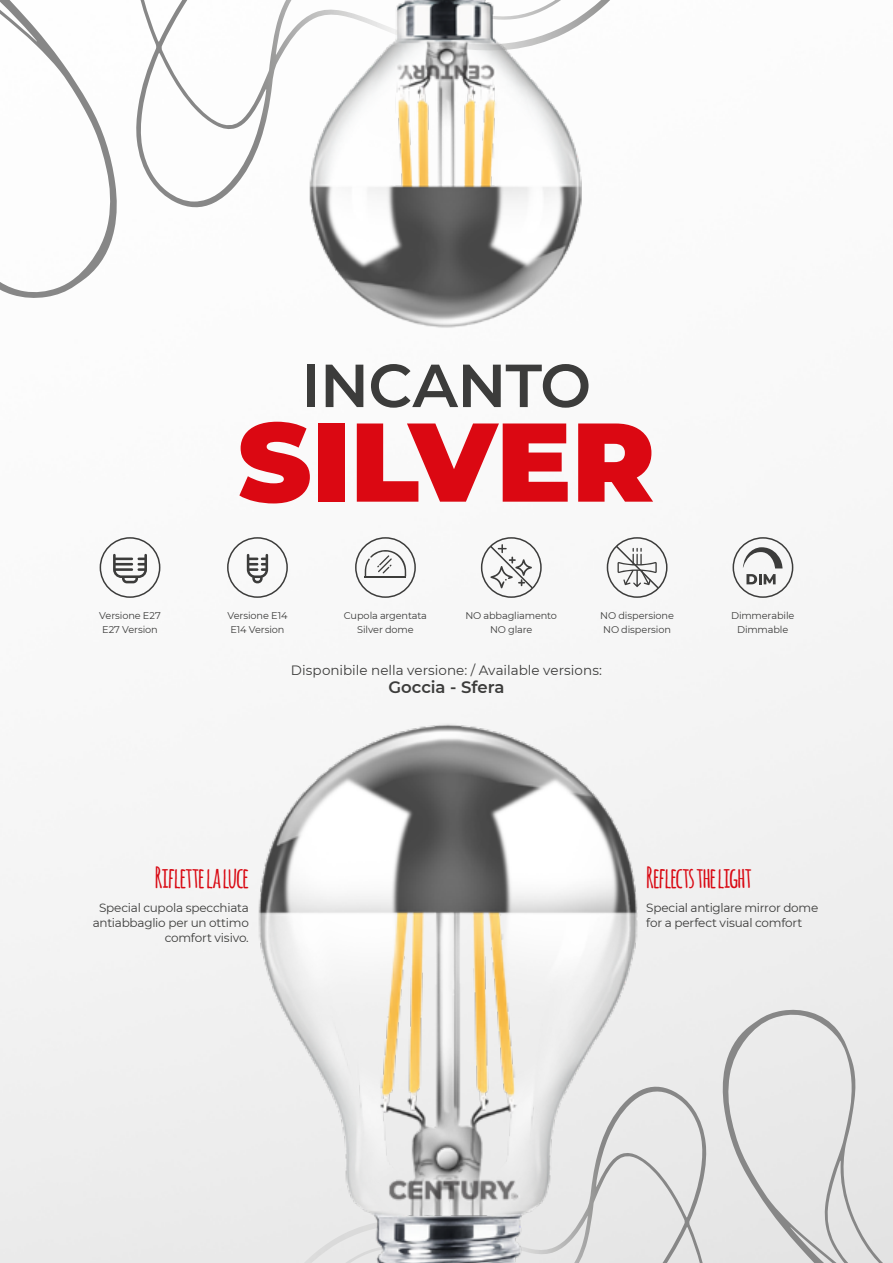
<style>
.page{position:relative;width:893px;height:1263px;background:#fff}
.page>*{position:absolute;margin:0;border:0;box-sizing:border-box;transform-origin:0 0}
.t1{font:900 111.6px "Montserrat";color:#db0812}
.t2{font:600 60.6px "Montserrat";letter-spacing:-.015em;color:#3c3c3b}
.t3{font:700 28.5px "Amatic";letter-spacing:-.025em;color:#d90913}
.t4{font:600 16.5px "Montserrat";color:#3c3c3b}
.t5{font:13.5px "Montserrat";letter-spacing:.005em;color:#3c3c3b}
.t6{font:12px/15px "Montserrat";letter-spacing:-.02em;color:#3c3c3b;text-align:right}
.t7{font:9.75px/13.5px "Montserrat";letter-spacing:-.01em;color:#3c3c3b;text-align:center}
</style>
<div class="page">
<img style="left:0;top:209px;width:893px;height:1054px">
<svg style="left:0;top:0;width:610px;height:209px"></svg>
<svg style="left:667px;top:1009px;width:226px;height:254px"></svg>
<img style="left:226px;top:720px;width:441px;height:543px">
<img style="left:301px;top:0;width:291px;height:341px">
<div style="left:481px;top:537px;width:61px;height:61px;border:2px solid #3c3c3b;border-radius:50%"></div>
<div style="left:227px;top:537px;width:61px;height:61px;border:2px solid #3c3c3b;border-radius:50%"></div>
<div style="left:100px;top:537px;width:60px;height:61px;border:2px solid #3c3c3b;border-radius:50%"></div>
<div style="left:355px;top:537px;width:61px;height:61px;border:2px solid #3c3c3b;border-radius:50%"></div>
<div style="left:607px;top:537px;width:60px;height:61px;border:2px solid #3c3c3b;border-radius:50%"></div>
<div style="left:732px;top:537px;width:61px;height:61px;border:2px solid #3c3c3b;border-radius:50%"></div>
<svg style="left:113px;top:554px;width:34px;height:29px"></svg>
<svg style="left:247px;top:554px;width:21px;height:29px"></svg>
<svg style="left:365px;top:550px;width:41px;height:34px"></svg>
<svg style="left:746px;top:574px;width:30px;height:10px"></svg>
<svg style="left:743px;top:547px;width:40px;height:21px"></svg>
<svg style="left:488px;top:544px;width:46px;height:46px"></svg>
<svg style="left:614px;top:544px;width:46px;height:46px"></svg>
<h2 class="t2" style="left:302px;top:343px;width:291px">INCANTO</h2>
<h1 class="t1" style="left:238px;top:378px;width:419px">SILVER</h1>
<p class="t7" style="left:99px;top:609px;width:63px;text-align:left">Versione E27<br>E27 Version</p>
<p class="t7" style="left:227px;top:609px;width:62px;text-align:left">Versione E14<br>E14 Version</p>
<p class="t7" style="left:344px;top:609px;width:85px">Cupola argentata<br>Silver dome</p>
<p class="t7" style="left:465px;top:609px;width:93px">NO abbagliamento<br>NO glare</p>
<p class="t7" style="left:600px;top:609px;width:75px;text-align:left">NO dispersione<br>NO dispersion</p>
<p class="t7" style="left:731px;top:609px;width:65px">Dimmerabile<br>Dimmable</p>
<h3 class="t5" style="left:291px;top:661px;width:313px">Disponibile nella versione: / Available versions:</h3>
<h3 class="t4" style="left:388px;top:676px;width:118px">Goccia - Sfera</h3>
<h3 class="t3" style="left:155px;top:857px;width:95px">Riflette la luce</h3>
<h3 class="t3" style="left:646px;top:857px;width:107px">Reflects the light</h3>
<p class="t6" style="left:93px;top:900px;width:157px">Special cupola specchiata antiabbaglio per un ottimo comfort visivo.</p>
<p class="t6" style="left:646px;top:900px;width:174px;text-align:left">Special antiglare mirror dome for a perfect visual comfort</p>
</div>
